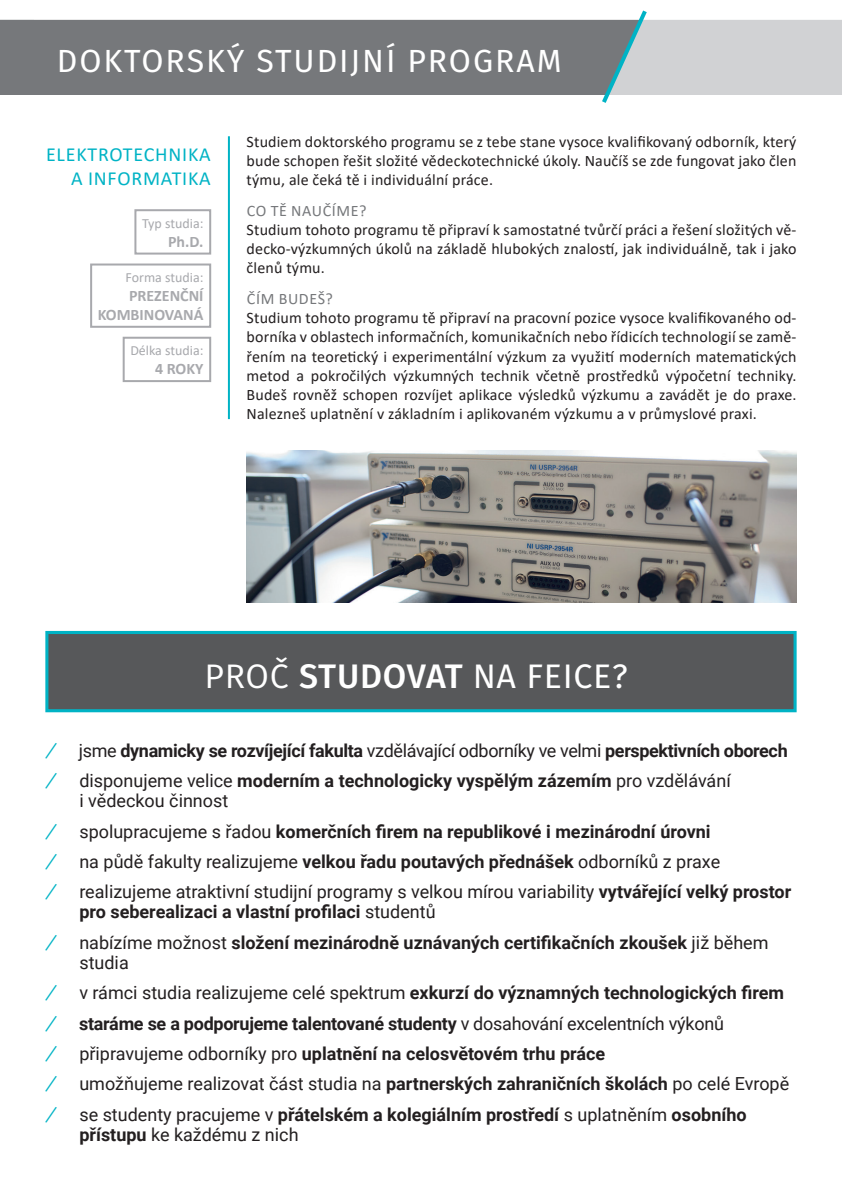
<style>
.page{position:relative;width:842px;height:1191px;background:#fff}
.page>*{position:absolute;margin:0;border:0;box-sizing:border-box;transform-origin:0 0}
.t1{font:500 34px "Fira Sans";letter-spacing:.015em;color:#fff}
.t2{font:32px "Fira Sans";letter-spacing:.06em;color:#fff}
.t3{font:20px/24px "Calibri";letter-spacing:.04em;color:#00b3c5;text-align:right}
.t4{font:700 18px/30.4px "Roboto";color:#231f20}
.t5{font:18px/30.4px "Roboto";color:#231f20}
.t6{font:700 18px/30.4px "Roboto";letter-spacing:-.02em;color:#231f20}
.t7{font:16px/19.2px "Calibri";letter-spacing:.01em;color:#231f20;text-align:justify}
.t8{font:700 16px/19.2px "Calibri";color:#a8a9ad;text-align:right}
.t9{font:16px "Calibri";letter-spacing:.04em;color:#76787b}
.t10{font:14px "Calibri";color:#a8a9ad}
.s1{font-weight:400}
.s2{font-family:"Calibri";font-weight:400;font-size:20px;color:#00b3c5}
.s3{font-family:"Calibri";font-size:20px;color:#00b3c5}
.s4{font-weight:700}
</style>
<div class="page">
<div style="left:0;top:20px;width:595px;height:75px;background:#76787b"></div>
<svg style="left:595px;top:10px;width:247px;height:93px"></svg>
<hr style="left:228px;top:136px;width:2px;height:283px;background:#00b3c5">
<img style="left:247px;top:451px;width:550px;height:151px">
<div style="left:134px;top:209px;width:77px;height:45px;border:2px solid #a8a9ad"></div>
<div style="left:90px;top:263px;width:121px;height:65px;border:2px solid #a8a9ad"></div>
<div style="left:123px;top:337px;width:88px;height:45px;border:2px solid #a8a9ad"></div>
<div style="left:47px;top:632px;width:748px;height:78px;background:#57585a"></div>
<div style="left:45px;top:631px;width:752px;height:81px;border:3px solid #00b3c5"></div>
<h2 class="t2" style="left:57px;top:37px;width:506px">DOKTORSKÝ STUDIJNÍ PROGRAM</h2>
<p class="t3" style="left:46px;top:142px;width:166px">ELEKTROTECHNIKA<br>A INFORMATIKA</p>
<p class="t10" style="left:142px;top:213px;width:63px">Typ studia:</p>
<p class="t8" style="left:168px;top:232px;width:37px">Ph.D.</p>
<p class="t10" style="left:126px;top:267px;width:79px">Forma studia:</p>
<p class="t8" style="left:98px;top:286px;width:107px">PREZENČNÍ<br>KOMBINOVANÁ</p>
<p class="t10" style="left:130px;top:341px;width:75px">Délka studia:</p>
<p class="t8" style="left:155px;top:359px;width:50px">4 ROKY</p>
<p class="t7" style="left:247px;top:131px;width:551px">Studiem doktorského programu se z tebe stane vysoce kvalifikovaný odborník, který bude schopen řešit složité vědeckotechnické úkoly. Naučíš se zde fungovat jako člen týmu, ale čeká tě i individuální práce.</p>
<p class="t9" style="left:247px;top:199px;width:121px">CO TĚ NAUČÍME?</p>
<p class="t7" style="left:247px;top:220px;width:551px">Studium tohoto programu tě připraví k samostatné tvůrčí práci a řešení složitých vě&shy;decko-výzkumných úkolů na základě hlubokých znalostí, jak individuálně, tak i jako členů týmu.</p>
<p class="t9" style="left:247px;top:287px;width:87px">ČÍM BUDEŠ?</p>
<p class="t7" style="left:247px;top:308px;width:551px">Studium tohoto programu tě připraví na pracovní pozice vysoce kvalifikovaného od&shy;borníka v oblastech informačních, komunikačních nebo řídicích technologií se zamě&shy;řením na teoretický i experimentální výzkum za využití moderních matematických metod a pokročilých výzkumných technik včetně prostředků výpočetní techniky.<br>Budeš rovněž schopen rozvíjet aplikace výsledků výzkumu a zavádět je do praxe.<br>Nalezneš uplatnění v základním i aplikovaném výzkumu a v průmyslové praxi.</p>
<h1 class="t1" style="left:204px;top:648px;width:425px"><span class="s1">PROČ</span> STUDOVAT <span class="s1">NA FEICE?</span></h1>
<p class="t6" style="left:51px;top:734px;width:738px"><span class="s2"≯</span> <span class="s1">jsme</span> dynamicky se rozvíjející fakulta <span class="s1">vzdělávající odborníky ve velmi</span> perspektivních oborech <span class="s2"≯</span> <span class="s1">disponujeme velice</span> moderním a technologicky vyspělým zázemím <span class="s1">pro vzdělávání</span></p>
<p class="t5" style="left:51px;top:785px;width:742px;text-indent:28px">i vědeckou činnost<br><span class="s3"≯</span> spolupracujeme s řadou <span class="s4">komerčních firem na republikové i mezinárodní úrovni<br></span><span class="s3"≯</span> na půdě fakulty realizujeme <span class="s4">velkou řadu poutavých přednášek</span> odborníků z praxe<br><span class="s3"≯</span> realizujeme atraktivní studijní programy s velkou mírou variability <span class="s4">vytvářející velký prostor</span></p>
<p class="t4" style="left:51px;top:896px;width:719px;text-indent:28px">pro seberealizaci a vlastní profilaci <span class="s1">studentů<br></span><span class="s2"≯</span> <span class="s1">nabízíme možnost</span> složení mezinárodně uznávaných certifikačních zkoušek <span class="s1">již během</span></p>
<p class="t4" style="left:51px;top:946px;width:740px;text-indent:28px"><span class="s1">studia<br></span><span class="s2"≯</span> <span class="s1">v rámci studia realizujeme celé spektrum</span> exkurzí do významných technologických firem <span class="s2"≯</span> staráme se a podporujeme talentované studenty <span class="s1">v dosahování excelentních výkonů<br></span><span class="s2"≯</span> <span class="s1">připravujeme odborníky pro</span> uplatnění na celosvětovém trhu práce<br><span class="s2"≯</span> <span class="s1">umožňujeme realizovat část studia na</span> partnerských zahraničních školách <span class="s1">po celé Evropě </span><span class="s2"≯</span> <span class="s1">se studenty pracujeme v</span> přátelském a kolegiálním prostředí <span class="s1">s uplatněním</span> osobního</p>
<p class="t5" style="left:79px;top:1118px;width:221px"><span class="s4">přístupu</span> ke každému z nich</p>
</div>
